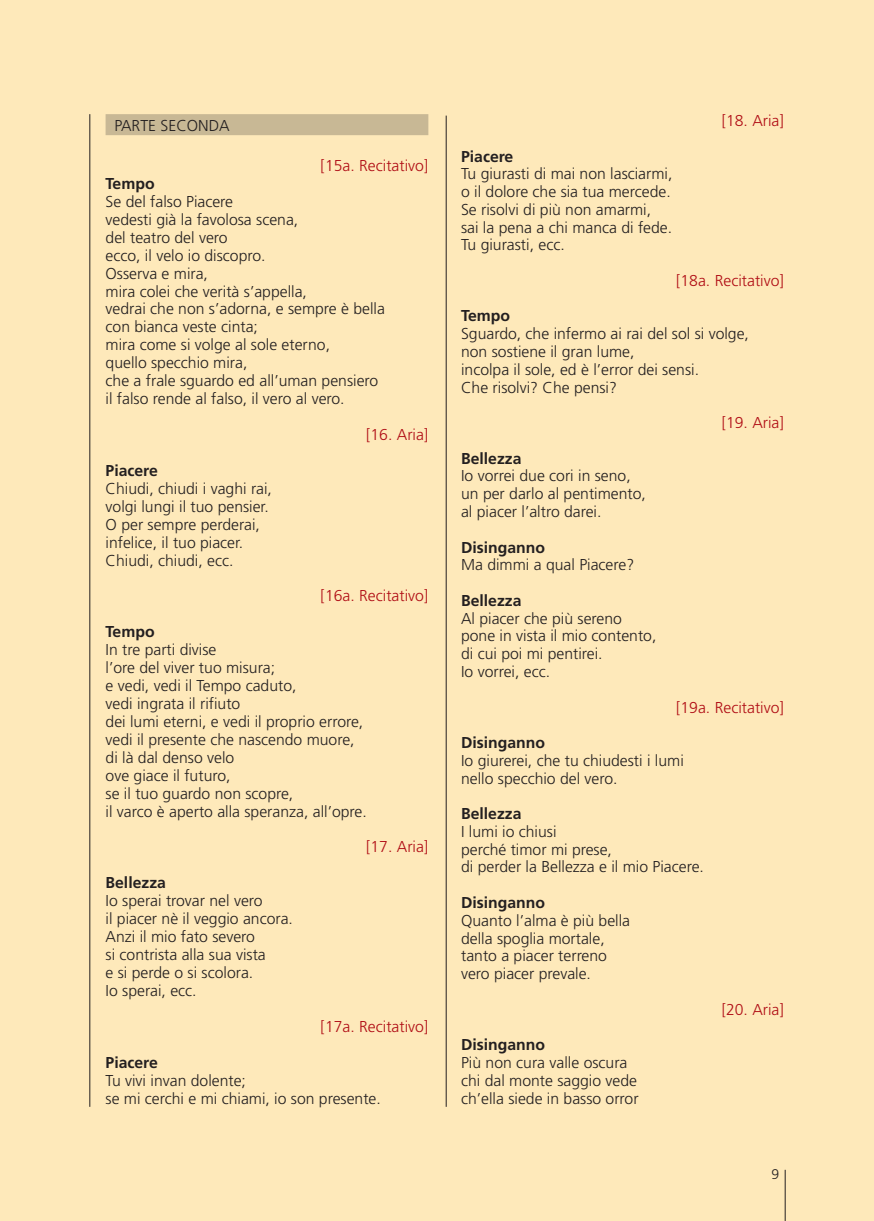
<style>
.page{position:relative;width:874px;height:1221px;background:#fff}
.page>*{position:absolute;margin:0;border:0;box-sizing:border-box;transform-origin:0 0}
.t1{font:300 15.75px/17.8px "Frutiger";color:#231f20}
.t2{font:300 15.75px "Frutiger";color:#b00d15}
.t3{font:700 15.75px "Frutiger";color:#231f20}
.t4{font:300 14px "Frutiger";color:#231f20}
</style>
<div class="page">
<div style="left:15px;top:0;width:858px;height:1220px;background:#fee9ba"></div>
<hr style="left:784px;top:1169px;width:1px;height:51px;background:#231f20">
<div style="left:105px;top:114px;width:323px;height:21px;background:#c8b895"></div>
<hr style="left:445px;top:116px;width:1px;height:990px;background:#231f20">
<hr style="left:89px;top:114px;width:1px;height:992px;background:#231f20">
<div style="left:0;top:0;width:14px;height:1220px;background:#fee9ba"></div>
<p class="t1" style="left:114px;top:118px;width:117px">PARTE SECONDA</p>
<p class="t2" style="left:320px;top:159px;width:109px">[15a. Recitativo]</p>
<p class="t3" style="left:105px;top:177px;width:51px">Tempo</p>
<p class="t1" style="left:105px;top:194px;width:281px">Se del falso Piacere<br>vedesti già la favolosa scena,<br>del teatro del vero<br>ecco, il velo io discopro.<br>Osserva e mira,<br>mira colei che verità s’appella,<br>vedrai che non s’adorna, e sempre è bella con bianca veste cinta;<br>mira come si volge al sole eterno,<br>quello specchio mira,<br>che a frale sguardo ed all’uman pensiero il falso rende al falso, il vero al vero.</p>
<p class="t2" style="left:366px;top:428px;width:64px">[16. Aria]</p>
<p class="t3" style="left:105px;top:464px;width:54px">Piacere</p>
<p class="t1" style="left:105px;top:480px;width:168px">Chiudi, chiudi i vaghi rai, volgi lungi il tuo pensier.<br>O per sempre perderai, infelice, il tuo piacer.<br>Chiudi, chiudi, ecc.</p>
<p class="t2" style="left:320px;top:589px;width:109px">[16a. Recitativo]</p>
<p class="t3" style="left:105px;top:625px;width:51px">Tempo</p>
<p class="t1" style="left:105px;top:642px;width:263px">In tre parti divise<br>l’ore del viver tuo misura;<br>e vedi, vedi il Tempo caduto,<br>vedi ingrata il rifiuto<br>dei lumi eterni, e vedi il proprio errore, vedi il presente che nascendo muore, di là dal denso velo<br>ove giace il futuro,<br>se il tuo guardo non scopre,<br>il varco è aperto alla speranza, all’opre.</p>
<p class="t2" style="left:366px;top:840px;width:64px">[17. Aria]</p>
<p class="t3" style="left:105px;top:876px;width:62px">Bellezza</p>
<p class="t1" style="left:105px;top:893px;width:189px">Io sperai trovar nel vero<br>il piacer nè il veggio ancora.<br>Anzi il mio fato severo<br>si contrista alla sua vista<br>e si perde o si scolora.<br>Io sperai, ecc.</p>
<p class="t2" style="left:320px;top:1019px;width:109px">[17a. Recitativo]</p>
<p class="t3" style="left:105px;top:1055px;width:54px">Piacere</p>
<p class="t1" style="left:105px;top:1072px;width:277px">Tu vivi invan dolente;<br>se mi cerchi e mi chiami, io son presente.</p>
<p class="t3" style="left:461px;top:150px;width:54px">Piacere</p>
<p class="t1" style="left:461px;top:166px;width:213px">Tu giurasti di mai non lasciarmi, o il dolore che sia tua mercede.<br>Se risolvi di più non amarmi, sai la pena a chi manca di fede.<br>Tu giurasti, ecc.</p>
<p class="t2" style="left:721px;top:114px;width:64px">[18. Aria]</p>
<p class="t2" style="left:675px;top:274px;width:109px">[18a. Recitativo]</p>
<p class="t3" style="left:461px;top:309px;width:51px">Tempo</p>
<p class="t1" style="left:461px;top:326px;width:289px">Sguardo, che infermo ai rai del sol si volge, non sostiene il gran lume,<br>incolpa il sole, ed è l’error dei sensi.<br>Che risolvi? Che pensi?</p>
<p class="t2" style="left:721px;top:416px;width:64px">[19. Aria]</p>
<p class="t3" style="left:461px;top:452px;width:62px">Bellezza</p>
<p class="t1" style="left:461px;top:468px;width:186px">Io vorrei due cori in seno, un per darlo al pentimento, al piacer l’altro darei.</p>
<p class="t3" style="left:461px;top:540px;width:85px">Disinganno</p>
<p class="t1" style="left:461px;top:557px;width:174px">Ma dimmi a qual Piacere?</p>
<p class="t3" style="left:461px;top:594px;width:62px">Bellezza</p>
<p class="t1" style="left:461px;top:610px;width:197px">Al piacer che più sereno pone in vista il mio contento, di cui poi mi pentirei.<br>Io vorrei, ecc.</p>
<p class="t2" style="left:675px;top:700px;width:109px">[19a. Recitativo]</p>
<p class="t3" style="left:461px;top:736px;width:85px">Disinganno</p>
<p class="t1" style="left:461px;top:752px;width:224px">Io giurerei, che tu chiudesti i lumi nello specchio del vero.</p>
<p class="t3" style="left:461px;top:807px;width:62px">Bellezza</p>
<p class="t1" style="left:461px;top:823px;width:244px">I lumi io chiusi<br>perché timor mi prese,<br>di perder la Bellezza e il mio Piacere.</p>
<p class="t3" style="left:461px;top:896px;width:85px">Disinganno</p>
<p class="t1" style="left:461px;top:912px;width:170px">Quanto l’alma è più bella della spoglia mortale, tanto a piacer terreno vero piacer prevale.</p>
<p class="t2" style="left:721px;top:1002px;width:64px">[20. Aria]</p>
<p class="t3" style="left:461px;top:1038px;width:85px">Disinganno</p>
<p class="t1" style="left:461px;top:1054px;width:179px">Più non cura valle oscura chi dal monte saggio vede ch’ella siede in basso orror</p>
<p class="t4" style="left:771px;top:1168px;width:9px">9</p>
</div>
